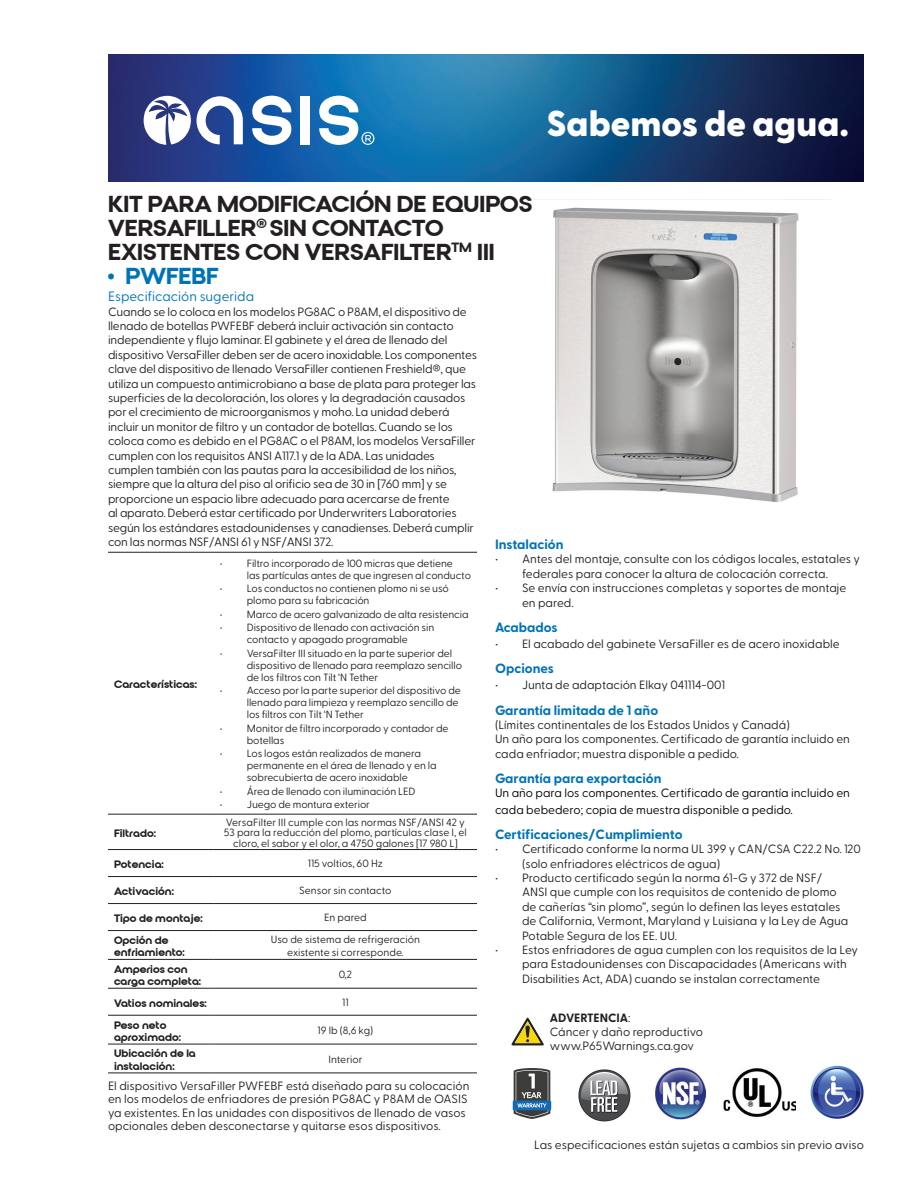
<style>
.page{position:relative;width:918px;height:1188px;background:#fff}
.page>*{position:absolute;margin:0;border:0;box-sizing:border-box;transform-origin:0 0}
.t1{font:800 36px "Greycliff CF";color:#fff}
.t2{font:22.5px/24px "Qualy";color:#231f20}
.t3{font:22.5px "Qualy";color:#0073b8}
.t4{font:700 13.5px "Greycliff CF";color:#0073b8}
.t5{font:13.5px "Greycliff CF";color:#0073b8}
.t6{font:12px/14.4px "Greycliff CF";letter-spacing:-.015em;color:#231f20}
.t7{font:12px/16.2px "Greycliff CF";color:#000}
.t8{font:10.5px/12px "Greycliff CF";letter-spacing:-.01em;color:#231f20}
.t9{font:10.5px/12.6px "Qualy";color:#231f20}
.s1{font-weight:700}
</style>
<div class="page">
<img style="left:108px;top:54px;width:756px;height:128px">
<svg style="left:144px;top:96px;width:47px;height:49px"></svg>
<svg style="left:197px;top:96px;width:46px;height:48px"></svg>
<svg style="left:252px;top:96px;width:39px;height:49px"></svg>
<div style="left:301px;top:96px;width:9px;height:48px;background:#fff"></div>
<svg style="left:319px;top:96px;width:55px;height:49px"></svg>
<svg style="left:511px;top:1017px;width:33px;height:28px"></svg>
<img style="left:522px;top:199px;width:308px;height:303px">
<hr style="left:108px;top:552px;width:106px;height:1px;background:#231f20">
<hr style="left:214px;top:552px;width:263px;height:1px;background:#231f20">
<hr style="left:108px;top:814px;width:106px;height:1px;background:#231f20">
<hr style="left:214px;top:814px;width:263px;height:1px;background:#231f20">
<hr style="left:108px;top:849px;width:106px;height:1px;background:#231f20">
<hr style="left:214px;top:849px;width:263px;height:1px;background:#231f20">
<hr style="left:108px;top:876px;width:106px;height:1px;background:#231f20">
<hr style="left:214px;top:876px;width:263px;height:1px;background:#231f20">
<hr style="left:108px;top:903px;width:106px;height:1px;background:#231f20">
<hr style="left:214px;top:903px;width:263px;height:1px;background:#231f20">
<hr style="left:108px;top:930px;width:106px;height:1px;background:#231f20">
<hr style="left:214px;top:930px;width:263px;height:1px;background:#231f20">
<hr style="left:108px;top:959px;width:106px;height:1px;background:#231f20">
<hr style="left:214px;top:959px;width:263px;height:1px;background:#231f20">
<hr style="left:108px;top:988px;width:106px;height:1px;background:#231f20">
<hr style="left:214px;top:988px;width:263px;height:1px;background:#231f20">
<hr style="left:108px;top:1015px;width:106px;height:1px;background:#231f20">
<hr style="left:214px;top:1015px;width:263px;height:1px;background:#231f20">
<hr style="left:108px;top:1044px;width:106px;height:1px;background:#231f20">
<hr style="left:214px;top:1044px;width:263px;height:1px;background:#231f20">
<hr style="left:108px;top:1073px;width:106px;height:1px;background:#231f20">
<hr style="left:214px;top:1073px;width:263px;height:1px;background:#231f20">
<img style="left:655px;top:1068px;width:51px;height:52px">
<img style="left:723px;top:1068px;width:73px;height:50px">
<img style="left:811px;top:1065px;width:53px;height:54px">
<img style="left:578px;top:1069px;width:52px;height:52px">
<div style="left:513px;top:1101px;width:38px;height:9px;background:#136ab4"></div>
<svg style="left:514px;top:1068px;width:36px;height:51px"></svg>
<h1 class="t1" style="left:546px;top:101px;width:304px">Sabemos de agua.</h1>
<h2 class="t2" style="left:108px;top:192px;width:426px">KIT PARA MODIFICACIÓN DE EQUIPOS<br>VERSAFILLER<sup>®</sup> SIN CONTACTO<br>EXISTENTES CON VERSAFILTER<sup>TM</sup> III</h2>
<h2 class="t3" style="left:108px;top:262px;width:112px">• PWFEBF</h2>
<p class="t5" style="left:108px;top:289px;width:148px">Especificación sugerida</p>
<p class="t6" style="left:108px;top:304px;width:371px">Cuando se lo coloca en los modelos PG8AC o P8AM, el dispositivo de llenado de botellas PWFEBF deberá incluir activación sin contacto independiente y flujo laminar. El gabinete y el área de llenado del dispositivo VersaFiller deben ser de acero inoxidable. Los componentes clave del dispositivo de llenado VersaFiller contienen Freshield®, que utiliza un compuesto antimicrobiano a base de plata para proteger las superficies de la decoloración, los olores y la degradación causados por el crecimiento de microorganismos y moho. La unidad deberá incluir un monitor de filtro y un contador de botellas. Cuando se los coloca como es debido en el PG8AC o el P8AM, los modelos VersaFiller cumplen con los requisitos ANSI A117.1 y de la ADA. Las unidades cumplen también con las pautas para la accesibilidad de los niños, siempre que la altura del piso al orificio sea de 30 in [760 mm] y se proporcione un espacio libre adecuado para acercarse de frente<br>al aparato. Deberá estar certificado por Underwriters Laboratories según los estándares estadounidenses y canadienses. Deberá cumplir con las normas NSF/ANSI 61 y NSF/ANSI 372.</p>
<p class="t9" style="left:114px;top:678px;width:85px">Características:</p>
<p class="t8" style="left:247px;top:557px;width:226px;text-indent:-27px">• Filtro incorporado de 100 micras que detiene<br>las partículas antes de que ingresen al conducto</p>
<p class="t8" style="left:247px;top:583px;width:204px;text-indent:-27px">• Los conductos no contienen plomo ni se usó plomo para su fabricación</p>
<p class="t8" style="left:220px;top:608px;width:250px">• Marco de acero galvanizado de alta resistencia</p>
<p class="t8" style="left:220px;top:622px;width:216px;text-align:center">• Dispositivo de llenado con activación sin contacto y apagado programable</p>
<p class="t8" style="left:247px;top:647px;width:217px;text-indent:-27px">• VersaFilter III situado en la parte superior del dispositivo de llenado para reemplazo sencillo de los filtros con Tilt ‘N Tether</p>
<p class="t8" style="left:247px;top:685px;width:216px;text-indent:-27px">• Acceso por la parte superior del dispositivo de llenado para limpieza y reemplazo sencillo de los filtros con Tilt ‘N Tether</p>
<p class="t8" style="left:247px;top:722px;width:203px;text-indent:-27px">• Monitor de filtro incorporado y contador de botellas</p>
<p class="t8" style="left:247px;top:748px;width:191px;text-indent:-27px">• Los logos están realizados de manera permanente en el área de llenado y en la sobrecubierta de acero inoxidable</p>
<p class="t8" style="left:220px;top:785px;width:197px">• Área de llenado con iluminación LED</p>
<p class="t8" style="left:220px;top:799px;width:152px">• Juego de montura exterior</p>
<p class="t9" style="left:114px;top:827px;width:43px">Filtrado:</p>
<p class="t8" style="left:224px;top:817px;width:244px;line-height:10.5px;text-align:center">VersaFilter III cumple con las normas NSF/ANSI 42 y<br>53 para la reducción del plomo, partículas clase I, el cloro, el sabor y el olor, a 4750 galones [17 980 L]</p>
<p class="t9" style="left:114px;top:858px;width:51px">Potencia:</p>
<p class="t8" style="left:308px;top:858px;width:77px">115 voltios, 60 Hz</p>
<p class="t9" style="left:114px;top:885px;width:61px">Activación:</p>
<p class="t8" style="left:299px;top:885px;width:94px">Sensor sin contacto</p>
<p class="t9" style="left:114px;top:912px;width:90px">Tipo de montaje:</p>
<p class="t8" style="left:324px;top:912px;width:44px">En pared</p>
<p class="t9" style="left:114px;top:934px;width:72px">Opción de enfriamiento:</p>
<p class="t8" style="left:271px;top:933px;width:151px;line-height:12.6px;text-align:center">Uso de sistema de refrigeración existente si corresponde.</p>
<p class="t9" style="left:114px;top:963px;width:89px">Amperios con carga completa:</p>
<p class="t8" style="left:339px;top:968px;width:15px">0,2</p>
<p class="t9" style="left:114px;top:997px;width:94px">Vatios nominales:</p>
<p class="t8" style="left:342px;top:996px;width:8px">11</p>
<p class="t9" style="left:114px;top:1019px;width:68px">Peso neto aproximado:</p>
<p class="t8" style="left:318px;top:1024px;width:57px">19 lb (8,6 kg)</p>
<p class="t9" style="left:114px;top:1047px;width:83px">Ubicación de la instalación:</p>
<p class="t8" style="left:329px;top:1053px;width:35px">Interior</p>
<p class="t6" style="left:108px;top:1079px;width:363px;line-height:13.5px">El dispositivo VersaFiller PWFEBF está diseñado para su colocación en los modelos de enfriadores de presión PG8AC y P8AM de OASIS ya existentes. En las unidades con dispositivos de llenado de vasos opcionales deben desconectarse y quitarse esos dispositivos.</p>
<p class="t4" style="left:495px;top:536px;width:70px">Instalación</p>
<p class="t6" style="left:495px;top:552px;width:367px;text-align:center">• Antes del montaje, consulte con los códigos locales, estatales y federales para conocer la altura de colocación correcta.</p>
<p class="t6" style="left:522px;top:581px;width:326px;text-indent:-27px">• Se envía con instrucciones completas y soportes de montaje en pared.</p>
<p class="t4" style="left:495px;top:619px;width:64px">Acabados</p>
<p class="t6" style="left:495px;top:637px;width:346px">• El acabado del gabinete VersaFiller es de acero inoxidable</p>
<p class="t4" style="left:495px;top:660px;width:61px">Opciones</p>
<p class="t6" style="left:495px;top:678px;width:232px">• Junta de adaptación Elkay 041114-001</p>
<p class="t4" style="left:495px;top:702px;width:165px">Garantía limitada de 1 año</p>
<p class="t6" style="left:495px;top:718px;width:357px">(Límites continentales de los Estados Unidos y Canadá)<br>Un año para los componentes. Certificado de garantía incluido en cada enfriador; muestra disponible a pedido.</p>
<p class="t4" style="left:495px;top:770px;width:168px">Garantía para exportación</p>
<p class="t7" style="left:495px;top:785px;width:357px">Un año para los componentes. Certificado de garantía incluido en cada bebedero; copia de muestra disponible a pedido.</p>
<p class="t4" style="left:495px;top:826px;width:189px">Certificaciones/Cumplimiento</p>
<p class="t6" style="left:522px;top:842px;width:341px;text-indent:-27px">• Certificado conforme la norma UL 399 y CAN/CSA C22.2 No. 120 (solo enfriadores eléctricos de agua)</p>
<p class="t6" style="left:522px;top:871px;width:328px;text-indent:-27px">• Producto certificado según la norma 61-G y 372 de NSF/ ANSI que cumple con los requisitos de contenido de plomo de cañerías “sin plomo”, según lo definen las leyes estatales de California, Vermont, Maryland y Luisiana y la Ley de Agua Potable Segura de los EE. UU.</p>
<p class="t6" style="left:522px;top:943px;width:338px;text-indent:-27px">• Estos enfriadores de agua cumplen con los requisitos de la Ley para Estadounidenses con Discapacidades (Americans with<br>Disabilities Act, ADA) cuando se instalan correctamente</p>
<p class="t6" style="left:550px;top:1010px;width:155px"><span class="s1">ADVERTENCIA</span>:<br>Cáncer y daño reproductivo www.P65Warnings.ca.gov</p>
<p class="t6" style="left:534px;top:1138px;width:331px">Las especificaciones están sujetas a cambios sin previo aviso</p>
</div>
